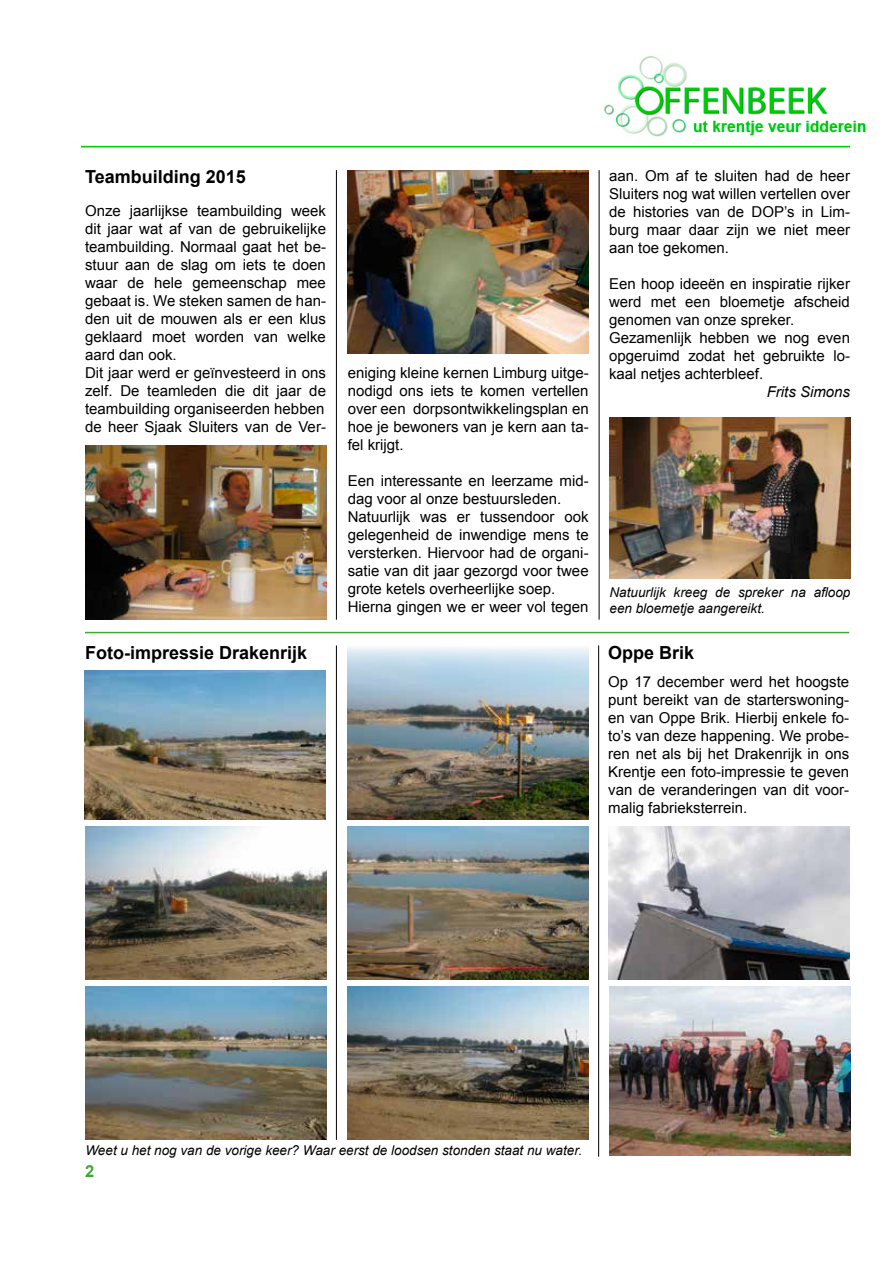
<style>
.page{position:relative;width:893px;height:1263px;background:#fff}
.page>*{position:absolute;margin:0;border:0;box-sizing:border-box;transform-origin:0 0}
.t1{font:700 18px "Arial";color:#000}
.t2{font:700 16.5px "Arial";color:#3fa535}
.t3{font:15px/18px "Arial";color:#000;text-align:justify}
.t4{font:italic 15px "Arial";color:#000}
.t5{font:italic 13.5px/16.2px "Arial";color:#000}
</style>
<div class="page">
<img style="left:81px;top:56px;width:785px;height:1101px">
<hr style="left:85px;top:632px;width:764px;height:1px;background:#3fa535">
<img style="left:85px;top:445px;width:241px;height:175px">
<img style="left:609px;top:987px;width:241px;height:169px">
<img style="left:85px;top:671px;width:241px;height:149px">
<img style="left:609px;top:826px;width:241px;height:153px">
<img style="left:348px;top:987px;width:241px;height:153px">
<img style="left:348px;top:826px;width:241px;height:153px">
<img style="left:348px;top:645px;width:241px;height:175px">
<img style="left:610px;top:417px;width:240px;height:161px">
<img style="left:348px;top:170px;width:241px;height:184px">
<img style="left:85px;top:987px;width:241px;height:153px">
<img style="left:85px;top:826px;width:241px;height:153px">
<hr style="left:598px;top:645px;width:1px;height:512px;background:#000">
<hr style="left:336px;top:645px;width:1px;height:495px;background:#000">
<hr style="left:336px;top:170px;width:1px;height:450px;background:#000">
<hr style="left:599px;top:170px;width:1px;height:450px;background:#000">
<p class="t1" style="left:85px;top:165px;width:162px">Teambuilding 2015</p>
<p class="t3" style="left:85px;top:202px;width:242px;text-align:left">Onze jaarlijkse teambuilding week dit jaar wat af van de gebruikelijke teambuilding. Normaal gaat het be&shy;stuur aan de slag om iets te doen waar de hele gemeenschap mee gebaat is. We steken samen de han&shy;den uit de mouwen als er een klus geklaard moet worden van welke aard dan ook.<br>Dit jaar werd er geïnvesteerd in ons zelf. De teamleden die dit jaar de teambuilding organiseerden hebben de heer Sjaak Sluiters van de Ver-</p>
<p class="t3" style="left:348px;top:364px;width:242px">eniging kleine kernen Limburg uitge&shy;nodigd ons iets te komen vertellen over een dorpsontwikkelingsplan en hoe je bewoners van je kern aan ta&shy;fel krijgt.</p>
<p class="t3" style="left:348px;top:472px;width:242px;text-align:left">Een interessante en leerzame mid&shy;dag voor al onze bestuursleden.<br>Natuurlijk was er tussendoor ook gelegenheid de inwendige mens te versterken. Hiervoor had de organi&shy;satie van dit jaar gezorgd voor twee grote ketels overheerlijke soep.<br>Hierna gingen we er weer vol tegen</p>
<p class="t3" style="left:609px;top:167px;width:242px">aan. Om af te sluiten had de heer Sluiters nog wat willen vertellen over de histories van de DOP’s in Lim&shy;burg maar daar zijn we niet meer aan toe gekomen.</p>
<p class="t3" style="left:609px;top:275px;width:242px;text-align:left">Een hoop ideeën en inspiratie rijker werd met een bloemetje afscheid genomen van onze spreker.<br>Gezamenlijk hebben we nog even opgeruimd zodat het gebruikte lo&shy;kaal netjes achterbleef.</p>
<p class="t4" style="left:767px;top:382px;width:85px">Frits Simons</p>
<p class="t5" style="left:609px;top:584px;width:242px">Natuurlijk kreeg de spreker na afloop een bloemetje aangereikt.</p>
<p class="t1" style="left:85px;top:640px;width:224px">Foto-impressie Drakenrijk</p>
<p class="t1" style="left:608px;top:640px;width:88px">Oppe Brik</p>
<p class="t3" style="left:608px;top:673px;width:242px">Op 17 december werd het hoogste punt bereikt van de starterswoning&shy;en van Oppe Brik. Hierbij enkele fo&shy;to’s van deze happening. We probe&shy;ren net als bij het Drakenrijk in ons Krentje een foto-impressie te geven van de veranderingen van dit voor&shy;malig fabrieksterrein.</p>
<p class="t5" style="left:85px;top:1142px;width:498px">Weet u het nog van de vorige keer? Waar eerst de loodsen stonden staat nu water.</p>
<p class="t2" style="left:85px;top:1160px;width:11px">2</p>
</div>
